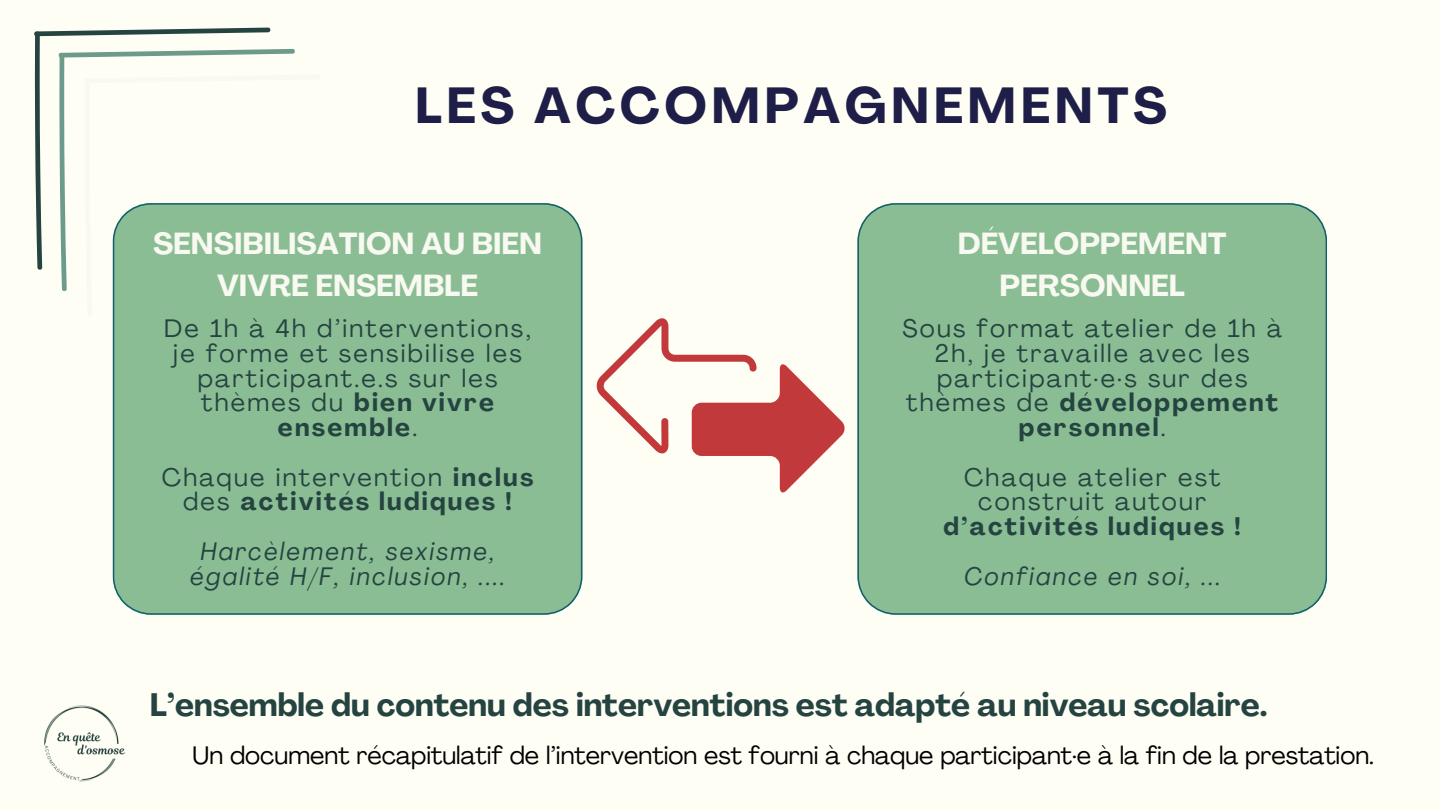
<style>
.page{position:relative;width:1440px;height:810px;background:#fffef4}
.page>*{position:absolute;margin:0;border:0;box-sizing:border-box;transform-origin:0 0}
.t1{font:700 50px "Agrandir";letter-spacing:.09em;color:#1e1e49}
.t2{font:700 32px "Agrandir";color:#254441}
.t3{font:700 30px/42px "Agrandir";color:#f8f9f0;text-align:center}
.t4{font:25px/24.8px "Agrandir";letter-spacing:.09em;color:#254441;text-align:center}
.t5{font:25px "Agrandir";color:#000}
.t6{font:italic 25px/24.8px "Agrandir";letter-spacing:.09em;color:#254441;text-align:center}
.t7{font:700 25px/24.8px "Agrandir";letter-spacing:.09em;color:#254441;text-align:center}
.s1{font-weight:700}
.s2{font-weight:400}
</style>
<div class="page">
<svg style="left:34px;top:28px;width:261px;height:290px"></svg>
<img style="left:44px;top:705px;width:81px;height:77px">
<svg style="left:596px;top:318px;width:249px;height:174px"></svg>
<div style="left:113px;top:203px;width:469px;height:412px;background:#8bbd94"></div>
<div style="left:857px;top:203px;width:470px;height:412px;background:#8bbd94"></div>
<h1 class="t1" style="left:415px;top:86px;width:753px">LES ACCOMPAGNEMENTS</h1>
<p class="t3" style="left:153px;top:225px;width:390px">SENSIBILISATION AU BIEN<br>VIVRE ENSEMBLE</p>
<p class="t4" style="left:164px;top:319px;width:368px">De 1h à 4h d’interventions, je forme et sensibilise les participant.e.s sur les thèmes du <span class="s1">bien vivre ensemble</span>.</p>
<p class="t7" style="left:162px;top:467px;width:373px"><span class="s2">Chaque intervention</span> inclus <span class="s2">des</span> activités ludiques !</p>
<h2 class="t6" style="left:190px;top:541px;width:316px">Harcèlement, sexisme, égalité H/F, inclusion, ....</h2>
<p class="t3" style="left:958px;top:225px;width:270px">DÉVELOPPEMENT<br>PERSONNEL</p>
<p class="t4" style="left:903px;top:319px;width:381px">Sous format atelier de 1h à<br>2h, je travaille avec les participant·e·s sur des thèmes de <span class="s1">développement personnel</span>.</p>
<p class="t4" style="left:943px;top:467px;width:299px">Chaque atelier est construit autour <span class="s1">d’activités ludiques !</span></p>
<p class="t6" style="left:964px;top:566px;width:258px">Confiance en soi, ...</p>
<p class="t2" style="left:150px;top:692px;width:1119px">L’ensemble du contenu des interventions est adapté au niveau scolaire.</p>
<h2 class="t5" style="left:193px;top:745px;width:1183px">Un document récapitulatif de l’intervention est fourni à chaque participant·e à la fin de la prestation.</h2>
</div>
